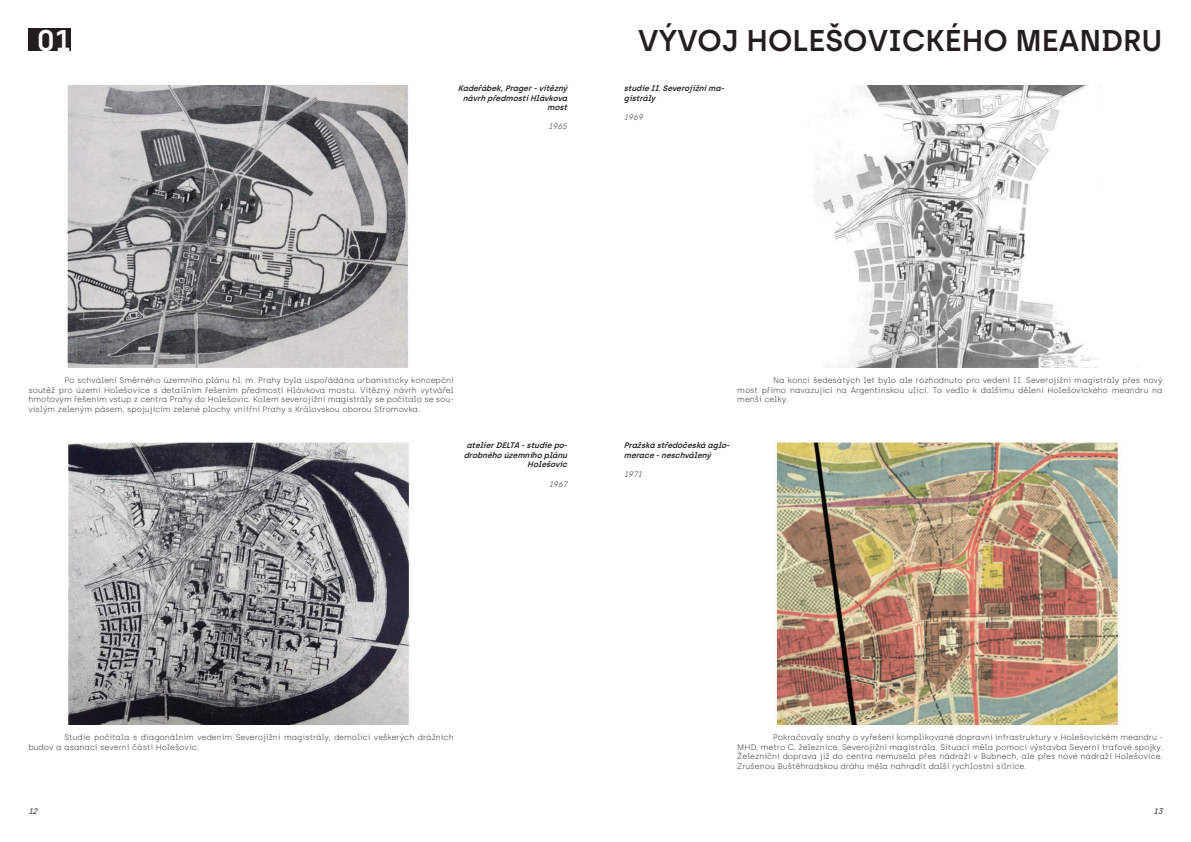
<style>
.page{position:relative;width:1191px;height:842px;background:#fff}
.page>*{position:absolute;margin:0;border:0;box-sizing:border-box;transform-origin:0 0}
.t1{font:600 30px "Archia";color:#231f20}
.t2{font:600 30px "Archia";color:#fff}
.t3{font:100 8px/9.6px "Archia";color:#231f20;text-align:justify}
.t4{font:italic 600 8px/9.6px "Archia";color:#231f20;text-align:right}
.t5{font:italic 100 8px "Archia";color:#231f20}
.t6{font:italic 8px "Archia";color:#231f20}
</style>
<div class="page">
<img style="left:775px;top:442px;width:344px;height:282px">
<img style="left:66px;top:85px;width:343px;height:283px">
<img style="left:68px;top:442px;width:342px;height:282px">
<img style="left:808px;top:85px;width:330px;height:283px">
<div style="left:28px;top:28px;width:43px;height:23px;background:#231f20"></div>
<h1 class="t2" style="left:37px;top:22px;width:36px">01</h1>
<h1 class="t1" style="left:638px;top:22px;width:526px">VÝVOJ HOLEŠOVICKÉHO MEANDRU</h1>
<p class="t4" style="left:458px;top:83px;width:113px">Kadeřábek,Prager-vítězný návrh předmostíHlávkova most</p>
<p class="t5" style="left:548px;top:122px;width:23px">1965</p>
<p class="t4" style="left:624px;top:83px;width:104px;text-align:left">studie II.Severojižníma&shy;gistrály</p>
<p class="t5" style="left:624px;top:112px;width:23px">1969</p>
<p class="t3" style="left:28px;top:376px;width:427px;text-indent:36px">Po schválení Směrného územního plánu hl. m. Prahy byla uspořádána urbanisticky koncepční soutěž pro území Holešovice s detailním řešením předmostí Hlávkova mostu. Vítězný návrh vytvářel hmotovým řešením vstup z centra Prahy do Holešovic. Kolem severojižní magistrály se počítalo se sou&shy;vislým zeleným pásem, spojujícím zelené plochy vnitřní Prahy s Královskou oborou Stromovka.</p>
<p class="t4" style="left:464px;top:441px;width:107px">atelierDELTA -studie po&shy;drobného územního plánu<br>Holešovic</p>
<p class="t5" style="left:549px;top:479px;width:22px">1967</p>
<p class="t3" style="left:737px;top:376px;width:427px;text-indent:36px">Na konci šedesátých let bylo ale rozhodnuto pro vedení II. Severojižní magistrály přes nový most přímo navazující na Argentinskou ulici. To vedlo k dalšímu dělení Holešovického meandru na menší celky.</p>
<p class="t4" style="left:624px;top:441px;width:110px;text-align:left">Pražská středočeská aglo&shy;merace -neschválený</p>
<p class="t5" style="left:624px;top:470px;width:22px">1971</p>
<p class="t3" style="left:28px;top:732px;width:427px;text-indent:36px">Studie počítala s diagonálním vedením Severojižní magistrály, demolicí veškerých drážních budov a asanací severní části Holešovic.</p>
<p class="t3" style="left:737px;top:732px;width:427px;text-indent:36px">Pokračovaly snahy o vyřešení komplikované dopravní infrastruktury v Holešovickém meandru - MHD, metro C, železnice, Severojižní magistrála. Situaci měla pomoci výstavba Severní traťové spojky.<br>Železniční doprava již do centra nemusela přes nádraží v Bubnech, ale přes nové nádraží Holešovice.<br>Zrušenou Buštěhradskou dráhu měla nahradit další rychlostní silnice.</p>
<p class="t6" style="left:28px;top:806px;width:13px">12</p>
<p class="t6" style="left:1153px;top:806px;width:13px">13</p>
</div>
